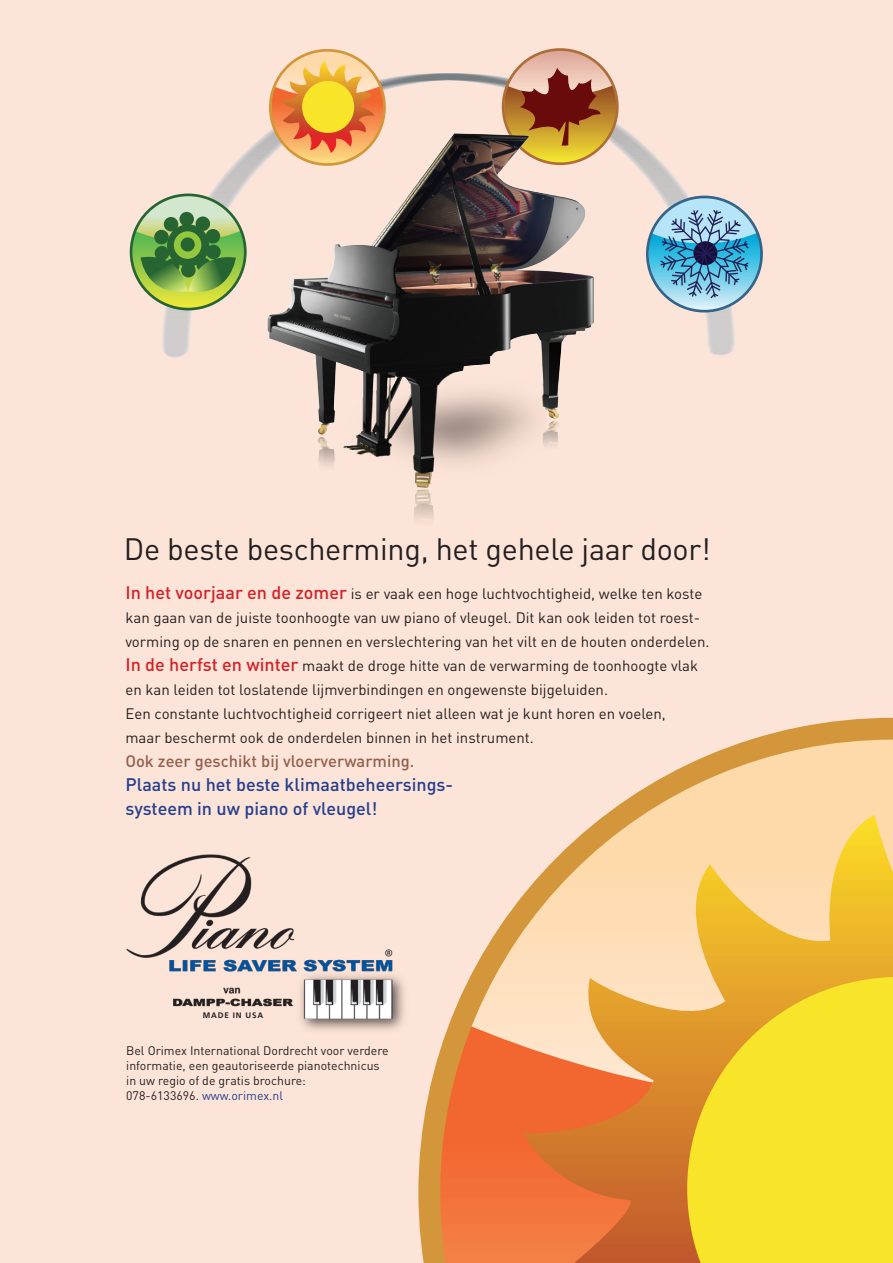
<style>
.page{position:relative;width:893px;height:1263px;background:#fde4d8}
.page>*{position:absolute;margin:0;border:0;box-sizing:border-box;transform-origin:0 0}
.t1{font:30.6px "DIN";letter-spacing:-.01em;color:#231f20}
.t2{font:500 18px/24px "DIN";color:#253f8e}
.t3{font:500 16.5px "DIN";color:#93604f}
.t4{font:15px/24px "DIN";color:#231f20}
.t5{font:12.3px/15px "DIN";color:#231f20}
.t6{font:700 8.1px "Frutiger";letter-spacing:.1em;color:#231f20}
.s1{font-weight:500;font-size:18px;color:#d1232a}
.s2{color:#253f8e}
</style>
<div class="page">
<img style="left:162px;top:73px;width:573px;height:285px">
<svg style="left:504px;top:50px;width:129px;height:114px"></svg>
<svg style="left:648px;top:197px;width:115px;height:115px"></svg>
<svg style="left:132px;top:195px;width:129px;height:115px"></svg>
<div style="left:130px;top:194px;width:117px;height:116px;border:3px solid #266432;border-radius:50%"></div>
<svg style="left:271px;top:50px;width:129px;height:78px"></svg>
<div style="left:302px;top:81px;width:52px;height:52px;background:#f8e52a;border-radius:50%"></div>
<img style="left:261px;top:128px;width:339px;height:392px">
<img style="left:126px;top:854px;width:279px;height:177px">
<svg style="left:418px;top:718px;width:475px;height:545px"></svg>
<svg style="left:523px;top:815px;width:370px;height:448px;background:#efb06c"></svg>
<svg style="left:687px;top:977px;width:206px;height:286px;background:#f4d82d"></svg>
<h1 class="t1" style="left:124px;top:530px;width:588px">De beste bescherming, het gehele jaar door!</h1>
<p class="t4" style="left:125px;top:581px;width:586px"><span class="s1">In het voorjaar en de zomer</span> is er vaak een hoge luchtvochtigheid, welke ten koste kan gaan van de juiste toonhoogte van uw piano of vleugel. Dit kan ook leiden tot roest&shy;vorming op de snaren en pennen en verslechtering van het vilt en de houten onderdelen.<br><span class="s1">In de herfst en winter</span> maakt de droge hitte van de verwarming de toonhoogte vlak en kan leiden tot loslatende lijmverbindingen en ongewenste bijgeluiden.<br>Een constante luchtvochtigheid corrigeert niet alleen wat je kunt horen en voelen,<br>maar beschermt ook de onderdelen binnen in het instrument.</p>
<p class="t3" style="left:125px;top:750px;width:290px">Ook zeer geschikt bij vloerverwarming.</p>
<p class="t2" style="left:125px;top:771px;width:329px">Plaats nu het beste klimaatbeheersings&shy;systeem in uw piano of vleugel!</p>
<p class="t6" style="left:203px;top:1010px;width:62px">MADE IN USA</p>
<p class="t5" style="left:126px;top:1042px;width:264px">Bel Orimex International Dordrecht voor verdere informatie, een geautoriseerde pianotechnicus in uw regio of de gratis brochure:<br>078-6133696. <span class="s2">www.orimex.nl</span></p>
</div>
